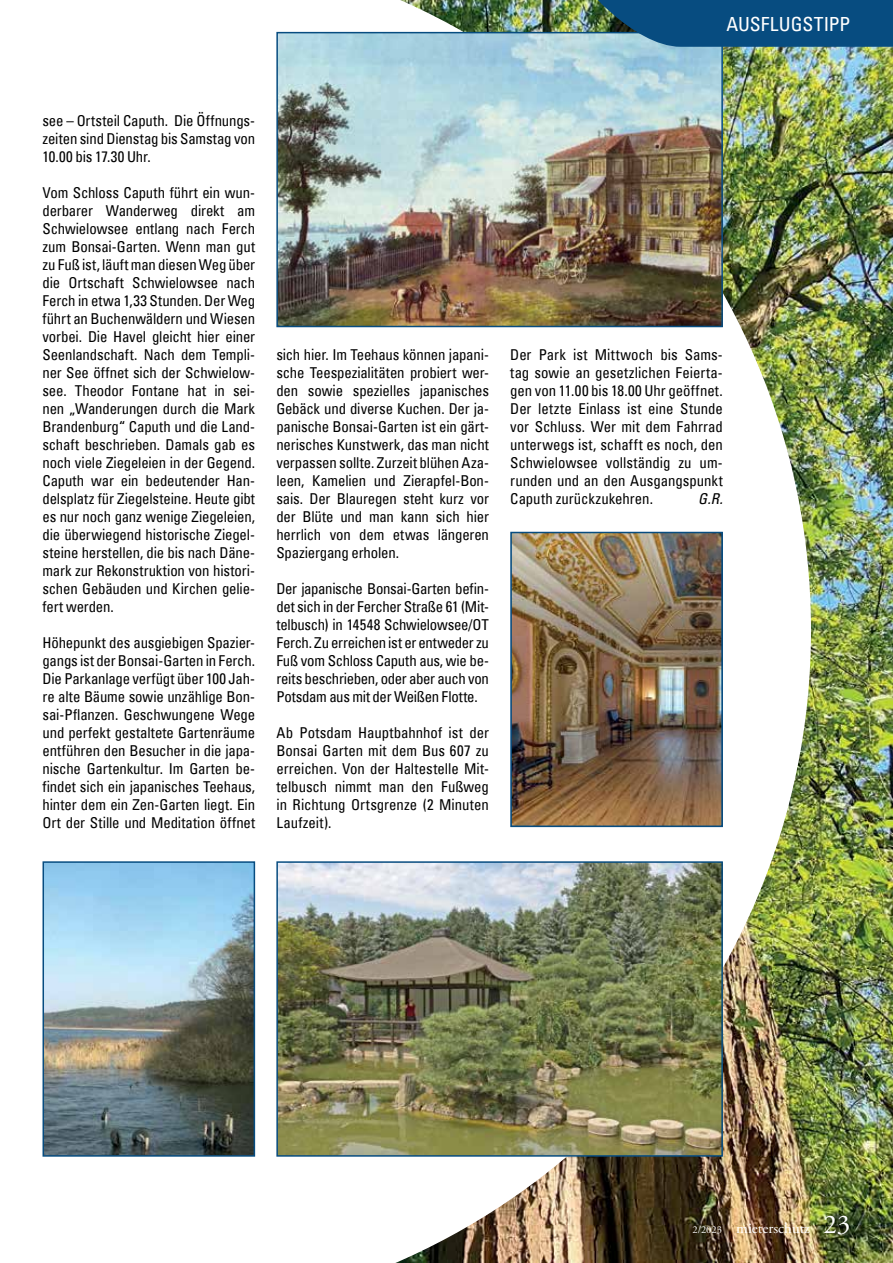
<style>
.page{position:relative;width:893px;height:1263px;background:#fff}
.page>*{position:absolute;margin:0;border:0;box-sizing:border-box;transform-origin:0 0}
.t1{font:condensed 19.5px "Univers";letter-spacing:-.005em;color:#fff}
.t2{font:condensed 15px/18px "Univers";letter-spacing:-.01em;color:#000;text-align:justify}
.t3{font:15px "Adobe Garamond Pro";color:#fff}
.t4{font:italic condensed 15px "Univers";color:#000}
.s1{font-size:10.5px}
.s2{font-size:27px}
</style>
<div class="page">
<img style="left:811px;top:47px;width:82px;height:1216px">
<img style="left:42px;top:0;width:769px;height:1263px">
<img style="left:279px;top:35px;width:441px;height:289px">
<div style="left:276px;top:32px;width:447px;height:295px;border:2px solid #074c80"></div>
<svg style="left:578px;top:0;width:315px;height:47px"></svg>
<img style="left:513px;top:535px;width:207px;height:289px">
<div style="left:510px;top:532px;width:213px;height:295px;border:2px solid #074c80"></div>
<img style="left:46px;top:864px;width:206px;height:290px">
<div style="left:43px;top:861px;width:212px;height:296px;border:2px solid #074c80"></div>
<img style="left:279px;top:864px;width:441px;height:290px">
<div style="left:276px;top:861px;width:447px;height:296px;border:2px solid #074c80"></div>
<h1 class="t1" style="left:726px;top:11px;width:126px">AUSFLUGSTIPP</h1>
<p class="t2" style="left:43px;top:111px;width:214px">see – Ortsteil Caputh. Die Öffnungs&shy;zeiten sind Dienstag bis Samstag von 10.00 bis 17.30 Uhr.</p>
<p class="t2" style="left:43px;top:183px;width:214px">Vom Schloss Caputh führt ein wun&shy;derbarer Wanderweg direkt am Schwielowsee entlang nach Ferch zum Bonsai-Garten. Wenn man gut zu Fuß ist, läuft man diesen Weg über die Ortschaft Schwielowsee nach Ferch in etwa 1,33 Stunden. Der Weg führt an Buchenwäldern und Wiesen vorbei. Die Havel gleicht hier einer Seenlandschaft. Nach dem Templi&shy;ner See öffnet sich der Schwielow&shy;see. Theodor Fontane hat in sei&shy;nen „Wanderungen durch die Mark Brandenburg“ Caputh und die Land&shy;schaft beschrieben. Damals gab es noch viele Ziegeleien in der Gegend.<br>Caputh war ein bedeutender Han&shy;delsplatz für Ziegelsteine. Heute gibt es nur noch ganz wenige Ziegeleien, die überwiegend historische Ziegel&shy;steine herstellen, die bis nach Däne&shy;mark zur Rekonstruktion von histori&shy;schen Gebäuden und Kirchen gelie&shy;fert werden.</p>
<p class="t2" style="left:43px;top:633px;width:214px">Höhepunkt des ausgiebigen Spazier&shy;gangs ist der Bonsai-Garten in Ferch.<br>Die Parkanlage verfügt über 100 Jah&shy;re alte Bäume sowie unzählige Bon&shy;sai-Pflanzen. Geschwungene Wege und perfekt gestaltete Gartenräume entführen den Besucher in die japa&shy;nische Gartenkultur. Im Garten be&shy;findet sich ein japanisches Teehaus, hinter dem ein Zen-Garten liegt. Ein Ort der Stille und Meditation öffnet</p>
<p class="t2" style="left:276px;top:345px;width:214px">sich hier. Im Teehaus können japani&shy;sche Teespezialitäten probiert wer&shy;den sowie spezielles japanisches Gebäck und diverse Kuchen. Der ja&shy;panische Bonsai-Garten ist ein gärt&shy;nerisches Kunstwerk, das man nicht verpassen sollte. Zurzeit blühen Aza&shy;leen, Kamelien und Zierapfel-Bon&shy;sais. Der Blauregen steht kurz vor der Blüte und man kann sich hier herrlich von dem etwas längeren Spaziergang erholen.</p>
<p class="t2" style="left:276px;top:579px;width:214px">Der japanische Bonsai-Garten befin&shy;det sich in der Fercher Straße 61 (Mit&shy;telbusch) in 14548 Schwielowsee/OT Ferch. Zu erreichen ist er entweder zu Fuß vom Schloss Caputh aus, wie be&shy;reits beschrieben, oder aber auch von Potsdam aus mit der Weißen Flotte.</p>
<p class="t2" style="left:276px;top:723px;width:214px">Ab Potsdam Hauptbahnhof ist der Bonsai Garten mit dem Bus 607 zu erreichen. Von der Haltestelle Mit&shy;telbusch nimmt man den Fußweg in Richtung Ortsgrenze (2 Minuten Laufzeit).</p>
<p class="t2" style="left:510px;top:345px;width:214px">Der Park ist Mittwoch bis Sams&shy;tag sowie an gesetzlichen Feierta&shy;gen von 11.00 bis 18.00 Uhr geöffnet.<br>Der letzte Einlass ist eine Stunde vor Schluss. Wer mit dem Fahrrad unterwegs ist, schafft es noch, den Schwielowsee vollständig zu um&shy;runden und an den Ausgangspunkt Caputh zurückzukehren.</p>
<p class="t4" style="left:698px;top:489px;width:26px">G.R.</p>
<p class="t3" style="left:692px;top:1220px;width:159px"><span class="s1">2/2023</span> mieterschutz <span class="s2">23</span></p>
</div>
